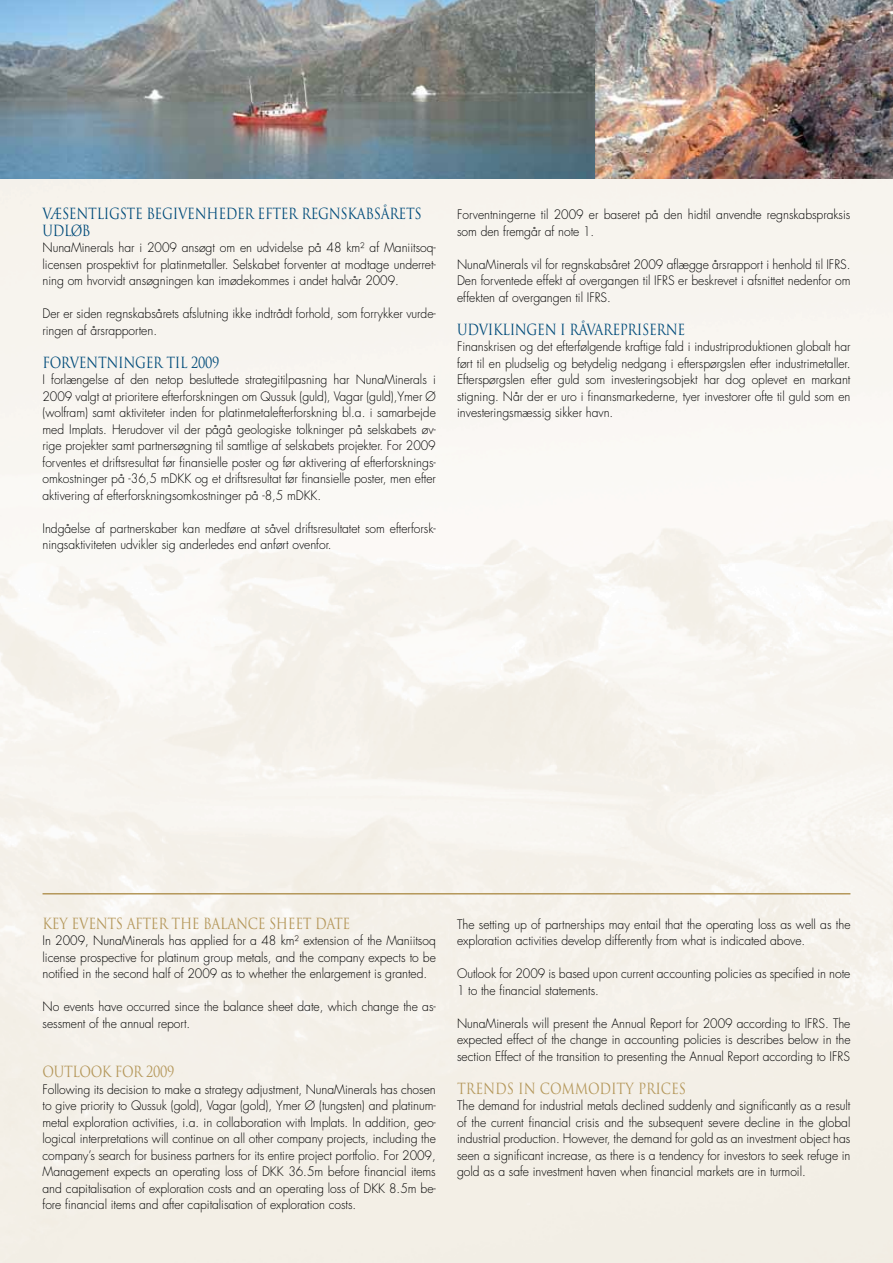
<style>
.page{position:relative;width:893px;height:1263px;background:#fff}
.page>*{position:absolute;margin:0;border:0;box-sizing:border-box;transform-origin:0 0}
.t1{font:15px/16.5px "Trajan Pro";letter-spacing:-.025em;color:#004b7a;scale:.85 1}
.t2{font:15px "Trajan Pro";letter-spacing:-.025em;color:#b4975a;scale:.85 1}
.t3{font:300 12.75px/16.5px "Futura Std";letter-spacing:-.005em;color:#000;text-align:justify;scale:.95 1}
</style>
<div class="page">
<hr style="left:43px;top:893px;width:807px;height:1px;background:#b4975a">
<img style="left:0;top:0;width:893px;height:179px">
<p class="t1" style="left:43px;top:205px;width:448px">VÆSENTLIGSTE BEGIVENHEDER EFTER REGNSKABSÅRETS<br>UDLØB</p>
<p class="t3" style="left:43px;top:239px;width:416px">NunaMinerals har i 2009 ansøgt om en udvidelse på 48 km² af Maniitsoq&shy;licensen prospektivt for platinmetaller. Selskabet forventer at modtage underret&shy;ning om hvorvidt ansøgningen kan imødekommes i andet halvår 2009.</p>
<p class="t3" style="left:43px;top:305px;width:416px">Der er siden regnskabsårets afslutning ikke indtrådt forhold, som forrykker vurde&shy;ringen af årsrapporten.</p>
<p class="t1" style="left:43px;top:354px;width:210px">FORVENTNINGER TIL 2009</p>
<p class="t3" style="left:43px;top:371px;width:416px">I forlængelse af den netop besluttede strategitilpasning har NunaMinerals i 2009 valgt at prioritere efterforskningen om Qussuk (guld), Vagar (guld),Ymer Ø (wolfram) samt aktiviteter inden for platinmetalefterforskning bl.a. i samarbejde med Implats. Herudover vil der pågå geologiske tolkninger på selskabets øv&shy;rige projekter samt partnersøgning til samtlige af selskabets projekter. For 2009 forventes et driftsresultat før finansielle poster og før aktivering af efterforsknings&shy;omkostninger på -36,5 mDKK og et driftsresultat før finansielle poster, men efter aktivering af efterforskningsomkostninger på -8,5 mDKK.</p>
<p class="t3" style="left:43px;top:520px;width:416px">Indgåelse af partnerskaber kan medføre at såvel driftsresultatet som efterforsk&shy;ningsaktiviteten udvikler sig anderledes end anført ovenfor.</p>
<p class="t3" style="left:457px;top:206px;width:415px">Forventningerne til 2009 er baseret på den hidtil anvendte regnskabspraksis som den fremgår af note 1.</p>
<p class="t3" style="left:457px;top:256px;width:416px">NunaMinerals vil for regnskabsåret 2009 aflægge årsrapport i henhold til IFRS.<br>Den forventede effekt af overgangen til IFRS er beskrevet i afsnittet nedenfor om effekten af overgangen til IFRS.</p>
<p class="t1" style="left:457px;top:321px;width:12px">UDVIKLINGEN</p>
<p class="t1" style="left:560px;top:321px;width:22px">I RÅVAREPRISERNE</p>
<p class="t3" style="left:457px;top:338px;width:416px">Finanskrisen og det efterfølgende kraftige fald i industriproduktionen globalt har ført til en pludselig og betydelig nedgang i efterspørgslen efter industrimetaller.<br>Efterspørgslen efter guld som investeringsobjekt har dog oplevet en markant stigning. Når der er uro i finansmarkederne, tyer investorer ofte til guld som en investeringsmæssig sikker havn.</p>
<p class="t2" style="left:43px;top:914px;width:364px">KEY EVENTS AFTER THE BALANCE SHEET DATE</p>
<p class="t3" style="left:43px;top:932px;width:416px">In 2009, NunaMinerals has applied for a 48 km² extension of the Maniitsoq license prospective for platinum group metals, and the company expects to be notified in the second half of 2009 as to whether the enlargement is granted.</p>
<p class="t3" style="left:43px;top:998px;width:416px">No events have occurred since the balance sheet date, which change the as&shy;sessment of the annual report.</p>
<p class="t2" style="left:43px;top:1062px;width:157px">OUTLOOK FOR 2009</p>
<p class="t3" style="left:43px;top:1081px;width:416px">Following its decision to make a strategy adjustment, NunaMinerals has chosen to give priority to Qussuk (gold), Vagar (gold), Ymer Ø (tungsten) and platinum&shy;metal exploration activities, i.a. in collaboration with Implats. In addition, geo&shy;logical interpretations will continue on all other company projects, including the company’s search for business partners for its entire project portfolio. For 2009, Management expects an operating loss of DKK 36.5m before financial items and capitalisation of exploration costs and an operating loss of DKK 8.5m be&shy;fore financial items and after capitalisation of exploration costs.</p>
<p class="t3" style="left:457px;top:916px;width:416px">The setting up of partnerships may entail that the operating loss as well as the exploration activities develop differently from what is indicated above.</p>
<p class="t3" style="left:457px;top:965px;width:415px">Outlook for 2009 is based upon current accounting policies as specified in note<br>1 to the financial statements.</p>
<p class="t3" style="left:457px;top:1015px;width:416px">NunaMinerals will present the Annual Report for 2009 according to IFRS. The expected effect of the change in accounting policies is describes below in the section Effect of the transition to presenting the Annual Report according to IFRS</p>
<p class="t2" style="left:457px;top:1079px;width:12px">TRENDS</p>
<p class="t2" style="left:518px;top:1079px;width:39px">IN COMMODITY</p>
<p class="t2" style="left:638px;top:1079px;width:10px">PRICES</p>
<p class="t3" style="left:457px;top:1097px;width:416px">The demand for industrial metals declined suddenly and significantly as a result of the current financial crisis and the subsequent severe decline in the global industrial production. However, the demand for gold as an investment object has seen a significant increase, as there is a tendency for investors to seek refuge in gold as a safe investment haven when financial markets are in turmoil.</p>
</div>
